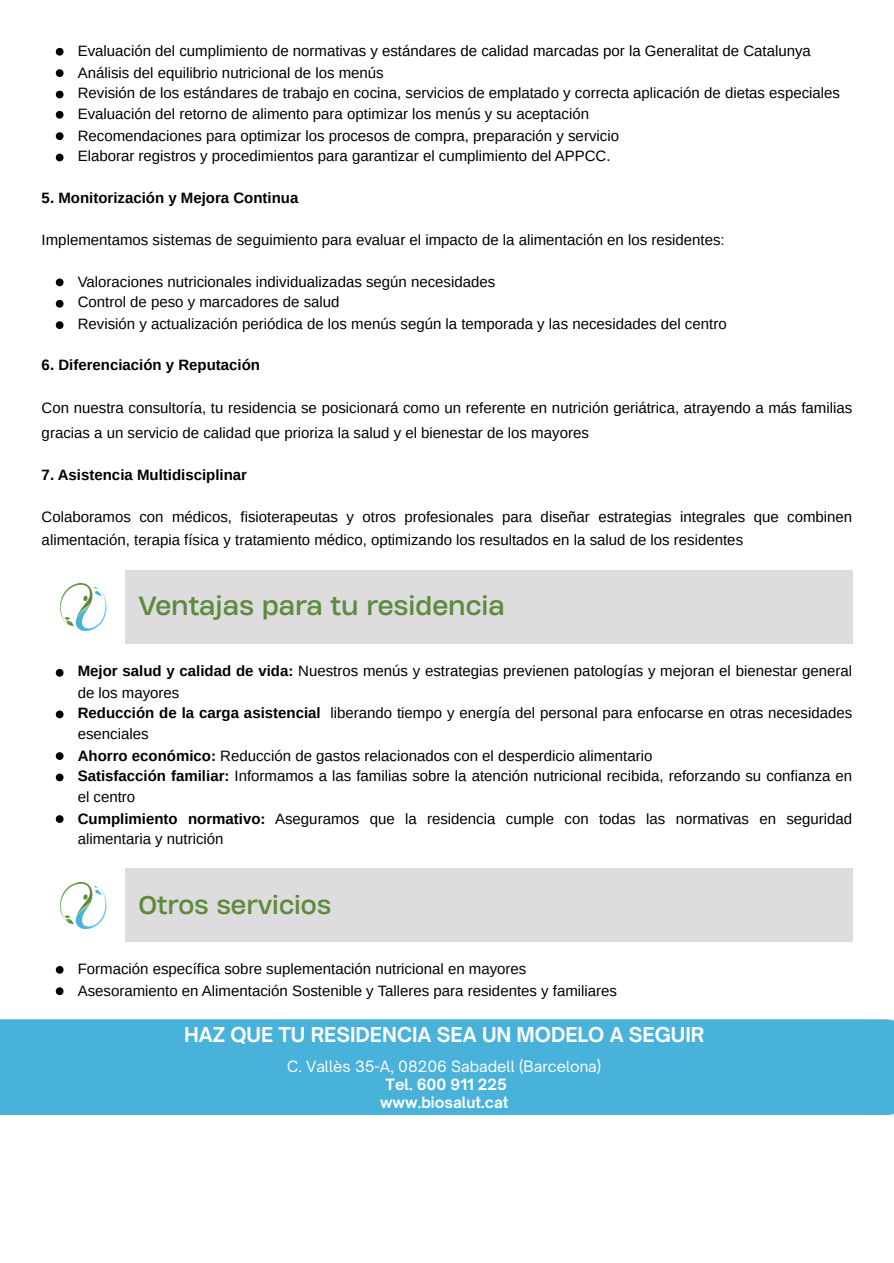
<style>
.page{position:relative;width:894px;height:1263px;background:#fff}
.page>*{position:absolute;margin:0;border:0;box-sizing:border-box;transform-origin:0 0}
.t1{font:24.75px "Heading Now 74";color:#5c8b3c}
.t2{font:24px "Heading Now 74";color:#5c8b3c}
.t3{font:700 19.65px "Open Sauce One";color:#fff}
.t4{font:15px/21.3px "Arimo";color:#000}
.t5{font:700 15px "Arimo";color:#000}
.t6{font:14.85px "Open Sauce One";color:#fff}
.t7{font:700 14.85px "Open Sauce One";color:#fff}
.s1{font-weight:700}
</style>
<div class="page">
<svg style="left:56px;top:48px;width:7px;height:8px"></svg>
<svg style="left:56px;top:69px;width:7px;height:8px"></svg>
<svg style="left:56px;top:91px;width:7px;height:7px"></svg>
<svg style="left:56px;top:111px;width:7px;height:8px"></svg>
<svg style="left:56px;top:132px;width:7px;height:8px"></svg>
<svg style="left:56px;top:154px;width:7px;height:7px"></svg>
<svg style="left:56px;top:279px;width:7px;height:7px"></svg>
<svg style="left:56px;top:300px;width:7px;height:8px"></svg>
<svg style="left:56px;top:321px;width:7px;height:8px"></svg>
<svg style="left:56px;top:669px;width:7px;height:8px"></svg>
<svg style="left:56px;top:711px;width:7px;height:7px"></svg>
<svg style="left:56px;top:752px;width:7px;height:8px"></svg>
<svg style="left:56px;top:774px;width:7px;height:7px"></svg>
<svg style="left:56px;top:815px;width:7px;height:8px"></svg>
<svg style="left:56px;top:966px;width:7px;height:8px"></svg>
<svg style="left:56px;top:987px;width:7px;height:8px"></svg>
<div style="left:125px;top:570px;width:727px;height:74px;background:#dedcdf"></div>
<img style="left:60px;top:584px;width:47px;height:46px">
<div style="left:125px;top:868px;width:727px;height:74px;background:#dedcdf"></div>
<img style="left:60px;top:882px;width:47px;height:46px">
<div style="left:0;top:1019px;width:893px;height:96px;background:#49b2db"></div>
<p class="t4" style="left:78px;top:40px;width:734px">Evaluación del cumplimiento de normativas y estándares de calidad marcadas por la Generalitat de Catalunya</p>
<p class="t4" style="left:78px;top:62px;width:307px">Análisis del equilibrio nutricional de los menús</p>
<p class="t4" style="left:78px;top:82px;width:763px">Revisión de los estándares de trabajo en cocina, servicios de emplatado y correcta aplicación de dietas especiales</p>
<p class="t4" style="left:78px;top:103px;width:512px">Evaluación del retorno de alimento para optimizar los menús y su aceptación</p>
<p class="t4" style="left:78px;top:125px;width:542px">Recomendaciones para optimizar los procesos de compra, preparación y servicio</p>
<p class="t4" style="left:78px;top:145px;width:534px">Elaborar registros y procedimientos para garantizar el cumplimiento del APPCC.</p>
<h2 class="t5" style="left:42px;top:189px;width:258px">5. Monitorización y Mejora Continua</h2>
<p class="t4" style="left:42px;top:229px;width:684px">Implementamos sistemas de seguimiento para evaluar el impacto de la alimentación en los residentes:</p>
<p class="t4" style="left:78px;top:271px;width:419px">Valoraciones nutricionales individualizadas según necesidades</p>
<p class="t4" style="left:78px;top:291px;width:263px">Control de peso y marcadores de salud</p>
<p class="t4" style="left:78px;top:313px;width:650px">Revisión y actualización periódica de los menús según la temporada y las necesidades del centro</p>
<h2 class="t5" style="left:42px;top:357px;width:220px">6. Diferenciación y Reputación</h2>
<p class="t4" style="left:42px;top:395px;width:811px;line-height:24.8px">Con nuestra consultoría, tu residencia se posicionará como un referente en nutrición geriátrica, atrayendo a más familias gracias a un servicio de calidad que prioriza la salud y el bienestar de los mayores</p>
<h2 class="t5" style="left:42px;top:467px;width:207px">7. Asistencia Multidisciplinar</h2>
<p class="t4" style="left:42px;top:506px;width:811px;line-height:22.5px">Colaboramos con médicos, fisioterapeutas y otros profesionales para diseñar estrategias integrales que combinen alimentación, terapia física y tratamiento médico, optimizando los resultados en la salud de los residentes</p>
<p class="t1" style="left:138px;top:589px;width:368px">Ventajas para tu residencia</p>
<p class="t4" style="left:78px;top:660px;width:775px"><span class="s1">Mejor salud y calidad de vida:</span> Nuestros menús y estrategias previenen patologías y mejoran el bienestar general de los mayores</p>
<p class="t4" style="left:78px;top:702px;width:775px"><span class="s1">Reducción de la carga asistencial</span> liberando tiempo y energía del personal para enfocarse en otras necesidades esenciales</p>
<p class="t4" style="left:78px;top:745px;width:576px"><span class="s1">Ahorro económico:</span> Reducción de gastos relacionados con el desperdicio alimentario</p>
<p class="t4" style="left:78px;top:765px;width:775px"><span class="s1">Satisfacción familiar:</span> Informamos a las familias sobre la atención nutricional recibida, reforzando su confianza en el centro</p>
<p class="t4" style="left:78px;top:808px;width:775px;line-height:20.2px"><span class="s1">Cumplimiento normativo:</span> Aseguramos que la residencia cumple con todas las normativas en seguridad alimentaria y nutrición</p>
<p class="t2" style="left:138px;top:888px;width:194px">Otros servicios</p>
<p class="t4" style="left:78px;top:958px;width:450px">Formación específica sobre suplementación nutricional en mayores</p>
<p class="t4" style="left:78px;top:980px;width:540px">Asesoramiento en Alimentación Sostenible y Talleres para residentes y familiares</p>
<p class="t3" style="left:184px;top:1022px;width:522px">HAZ QUE TU RESIDENCIA SEA UN MODELO A SEGUIR</p>
<p class="t6" style="left:287px;top:1057px;width:315px">C. Vallès 35-A, 08206 Sabadell (Barcelona)</p>
<p class="t7" style="left:385px;top:1075px;width:123px">Tel. 600 911 225</p>
<p class="t7" style="left:380px;top:1093px;width:130px">www.biosalut.cat</p>
</div>
